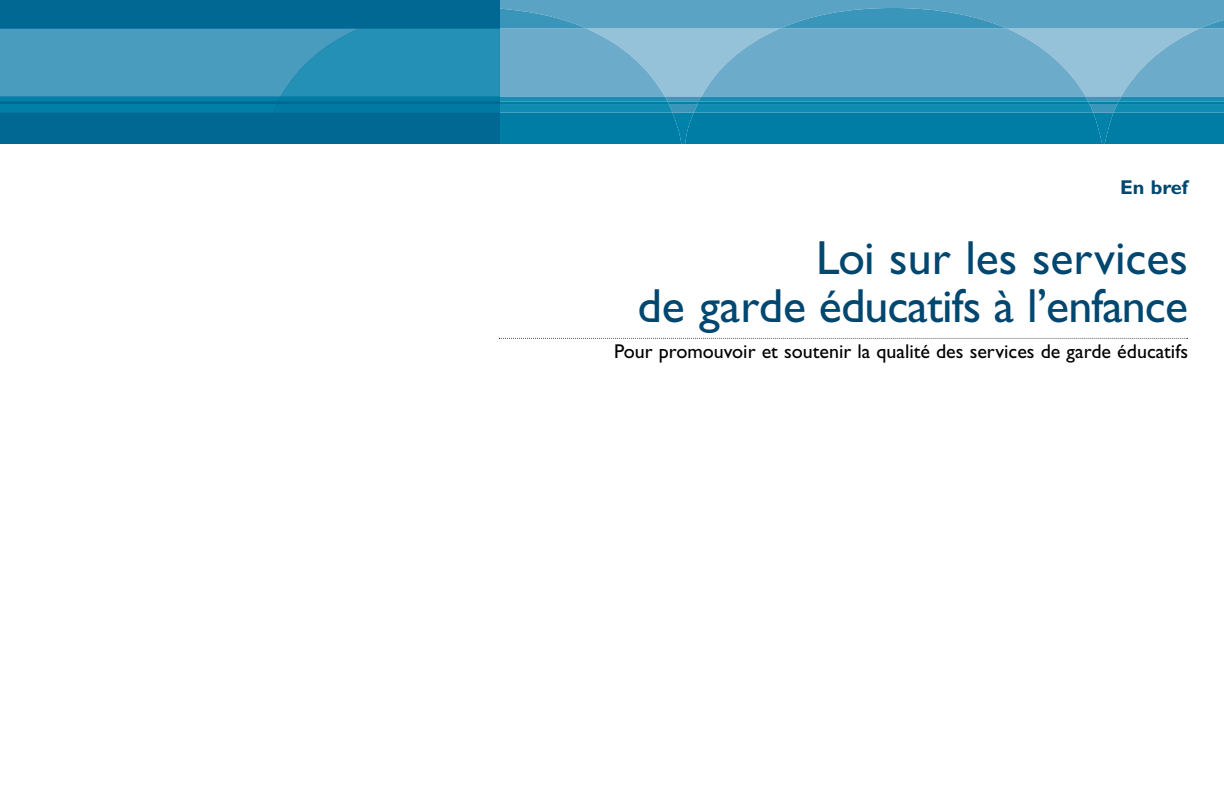
<style>
.page{position:relative;width:1224px;height:792px;background:#fff}
.page>*{position:absolute;margin:0;border:0;box-sizing:border-box;transform-origin:0 0}
.t1{font:48px/48px "Gill Sans";letter-spacing:-.015em;color:#004770;text-align:right}
.t2{font:20px "Gill Sans";color:#000}
.t3{font:700 20px "Gill Sans";color:#004770}
</style>
<div class="page">
<div style="left:500px;top:0;width:724px;height:8px;background:#5aa3c4"></div>
<div style="left:0;top:0;width:500px;height:8px;background:#006892"></div>
<svg style="left:0;top:8px;width:1224px;height:331px"></svg>
<p class="t3" style="left:1120px;top:180px;width:69px">En bref</p>
<h1 class="t1" style="left:637px;top:239px;width:552px">Loi sur les services<br>de garde éducatifs à l’enfance</h1>
<p class="t2" style="left:614px;top:344px;width:575px">Pour promouvoir et soutenir la qualité des services de garde éducatifs</p>
</div>
